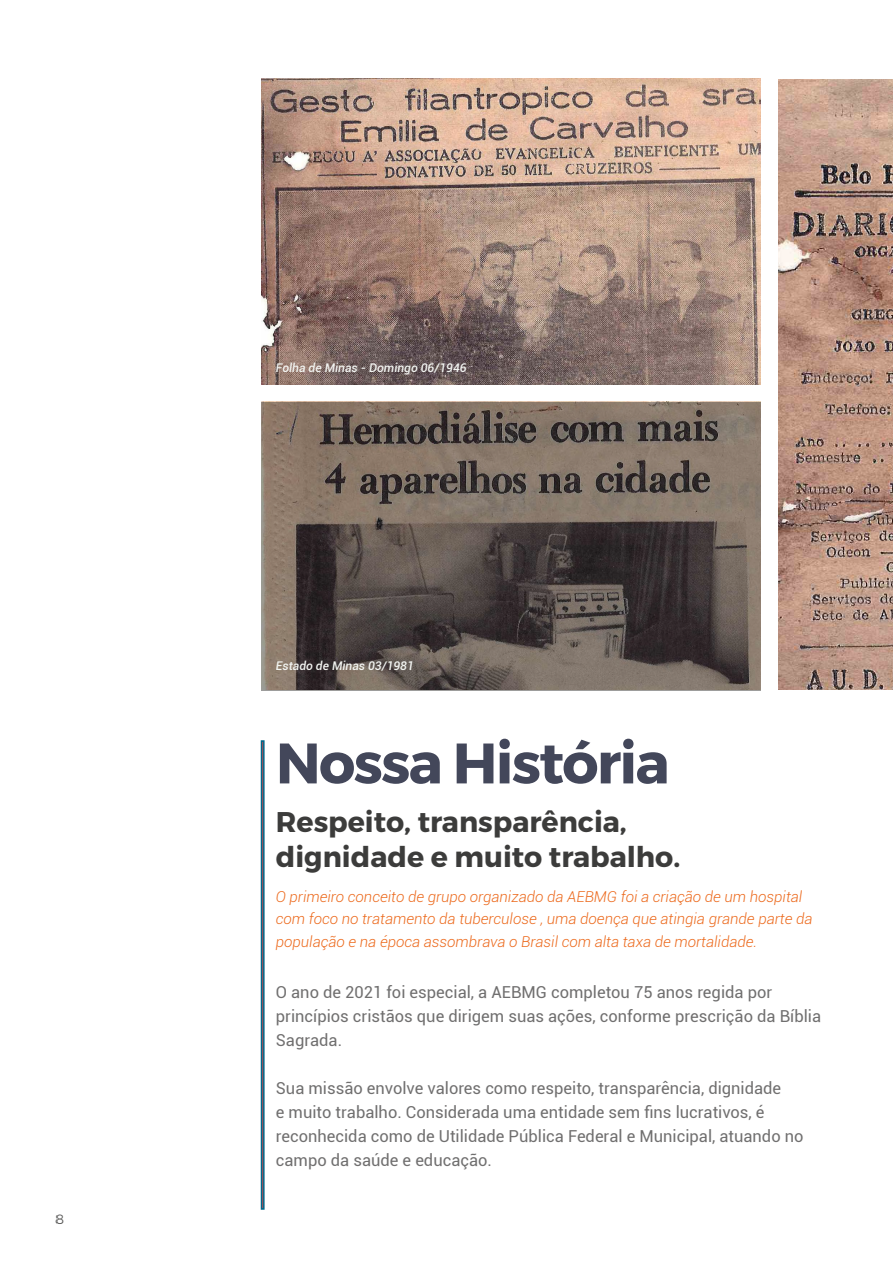
<style>
.page{position:relative;width:893px;height:1263px;background:#fff}
.page>*{position:absolute;margin:0;border:0;box-sizing:border-box;transform-origin:0 0}
.t1{font:700 57px "Montserrat";letter-spacing:-.03em;color:#43475a}
.t2{font:700 28.5px/34.2px "Montserrat";color:#3c3c3b}
.t3{font:16.5px/24px "Roboto";color:#706f6f}
.t4{font:italic 300 15px/22.5px "Roboto";color:#ec691c}
.t5{font:300 13.5px "Montserrat";color:#575756}
.t6{font:italic 500 12px "Roboto";color:#f2f4f1}
</style>
<div class="page">
<img style="left:779px;top:79px;width:114px;height:611px">
<img style="left:261px;top:79px;width:500px;height:306px">
<svg style="left:261px;top:740px;width:4px;height:470px;background:#447089"></svg>
<img style="left:261px;top:402px;width:500px;height:288px">
<p class="t5" style="left:55px;top:1211px;width:10px">8</p>
<p class="t6" style="left:276px;top:359px;width:192px">Folha de Minas - Domingo 06/1946</p>
<p class="t6" style="left:276px;top:658px;width:140px">Estado de Minas 03/1981</p>
<h1 class="t1" style="left:276px;top:728px;width:395px">Nossa História</h1>
<h2 class="t2" style="left:276px;top:805px;width:406px">Respeito, transparência, dignidade e muito trabalho.</h2>
<p class="t4" style="left:276px;top:885px;width:538px">O primeiro conceito de grupo organizado da AEBMG foi a criação de um hospital com foco no tratamento da tuberculose , uma doença que atingia grande parte da população e na época assombrava o Brasil com alta taxa de mortalidade.</p>
<p class="t3" style="left:276px;top:980px;width:547px">O ano de 2021 foi especial, a AEBMG completou 75 anos regida por princípios cristãos que dirigem suas ações, conforme prescrição da Bíblia<br>Sagrada.</p>
<p class="t3" style="left:276px;top:1076px;width:529px">Sua missão envolve valores como respeito, transparência, dignidade<br>e muito trabalho. Considerada uma entidade sem fins lucrativos, é reconhecida como de Utilidade Pública Federal e Municipal, atuando no campo da saúde e educação.</p>
</div>
